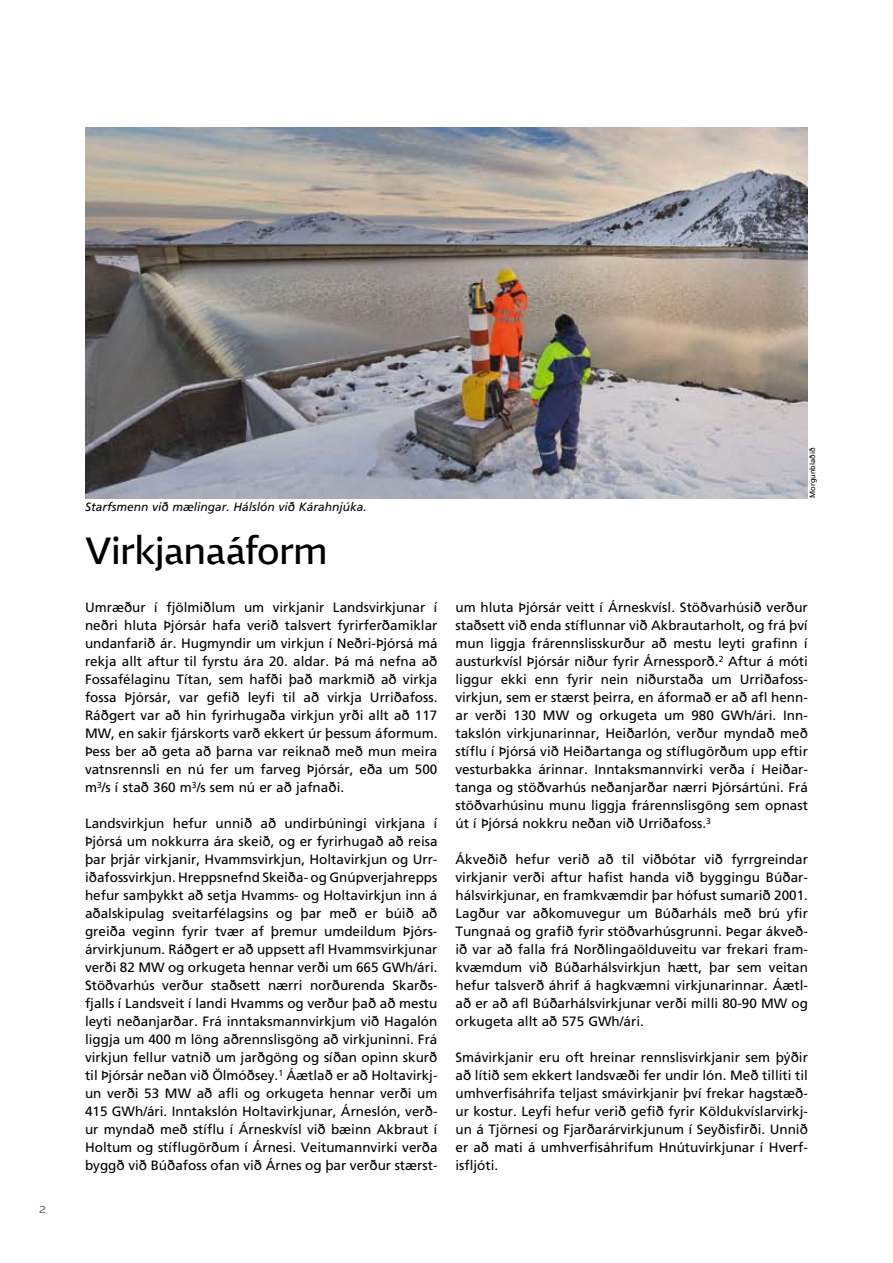
<style>
.page{position:relative;width:893px;height:1263px;background:#fff}
.page>*{position:absolute;margin:0;border:0;box-sizing:border-box;transform-origin:0 0}
.t1{font:36px "Andrew Samuels Os F";color:#000}
.t2{font:13.5px/18px "Frutiger";color:#000;text-align:justify}
.t3{font:italic 12px "Frutiger";color:#000}
.t4{font:12px "Andrew Samuels Os F Light";color:#484949}
.t5{font:7.5px "Frutiger";color:#000}
</style>
<div class="page">
<img style="left:85px;top:128px;width:723px;height:370px">
<p class="t4" style="left:39px;top:1201px;width:8px">2</p>
<p class="t3" style="left:85px;top:500px;width:283px">Starfsmenn við mælingar. Hálslón við Kárahnjúka.</p>
<h1 class="t1" style="left:85px;top:527px;width:244px">Virkjanaáform</h1>
<p class="t2" style="left:85px;top:598px;width:354px">Umræður í fjölmiðlum um virkjanir Landsvirkjunar í neðri hluta Þjórsár hafa verið talsvert fyrirferðamiklar undanfarið ár. Hugmyndir um virkjun í Neðri-Þjórsá má rekja allt aftur til fyrstu ára 20. aldar. Þá má nefna að Fossafélaginu Títan, sem hafði það markmið að virkja fossa Þjórsár, var gefið leyfi til að virkja Urriðafoss.<br>Ráðgert var að hin fyrirhugaða virkjun yrði allt að 117<br>MW, en sakir fjárskorts varð ekkert úr þessum áformum.<br>Þess ber að geta að þarna var reiknað með mun meira vatnsrennsli en nú fer um farveg Þjórsár, eða um 500 m<sup>3</sup>/s í stað 360 m<sup>3</sup>/s sem nú er að jafnaði.</p>
<p class="t2" style="left:85px;top:814px;width:354px">Landsvirkjun hefur unnið að undirbúningi virkjana í Þjórsá um nokkurra ára skeið, og er fyrirhugað að reisa þar þrjár virkjanir, Hvammsvirkjun, Holtavirkjun og Urr&shy;iðafossvirkjun. Hreppsnefnd Skeiða- og Gnúpverjahrepps hefur samþykkt að setja Hvamms- og Holtavirkjun inn á aðalskipulag sveitarfélagsins og þar með er búið að greiða veginn fyrir tvær af þremur umdeildum Þjórs&shy;árvirkjunum. Ráðgert er að uppsett afl Hvammsvirkjunar verði 82 MW og orkugeta hennar verði um 665 GWh/ári.<br>Stöðvarhús verður staðsett nærri norðurenda Skarðs&shy;fjalls í Landsveit í landi Hvamms og verður það að mestu leyti neðanjarðar. Frá inntaksmannvirkjum við Hagalón liggja um 400 m löng aðrennslisgöng að virkjuninni. Frá virkjun fellur vatnið um jarðgöng og síðan opinn skurð til Þjórsár neðan við Ölmóðsey.<sup>1</sup> Áætlað er að Holtavirkj&shy;un verði 53 MW að afli og orkugeta hennar verði um 415 GWh/ári. Inntakslón Holtavirkjunar, Árneslón, verð&shy;ur myndað með stíflu í Árneskvísl við bæinn Akbraut í Holtum og stíflugörðum í Árnesi. Veitumannvirki verða byggð við Búðafoss ofan við Árnes og þar verður stærst-</p>
<p class="t5" style="left:808px;top:498px;width:52px;rotate:-90deg">Morgunblaðið</p>
<p class="t2" style="left:455px;top:598px;width:354px">um hluta Þjórsár veitt í Árneskvísl. Stöðvarhúsið verður staðsett við enda stíflunnar við Akbrautarholt, og frá því mun liggja frárennslisskurður að mestu leyti grafinn í austurkvísl Þjórsár niður fyrir Árnessporð.<sup>2</sup> Aftur á móti liggur ekki enn fyrir nein niðurstaða um Urriðafoss&shy;virkjun, sem er stærst þeirra, en áformað er að afl henn&shy;ar verði 130 MW og orkugeta um 980 GWh/ári. Inn&shy;takslón virkjunarinnar, Heiðarlón, verður myndað með stíflu í Þjórsá við Heiðartanga og stíflugörðum upp eftir vesturbakka árinnar. Inntaksmannvirki verða í Heiðar&shy;tanga og stöðvarhús neðanjarðar nærri Þjórsártúni. Frá stöðvarhúsinu munu liggja frárennslisgöng sem opnast út í Þjórsá nokkru neðan við Urriðafoss.<sup>3</sup></p>
<p class="t2" style="left:455px;top:850px;width:354px">Ákveðið hefur verið að til viðbótar við fyrrgreindar virkjanir verði aftur hafist handa við byggingu Búðar&shy;hálsvirkjunar, en framkvæmdir þar hófust sumarið 2001.<br>Lagður var aðkomuvegur um Búðarháls með brú yfir Tungnaá og grafið fyrir stöðvarhúsgrunni. Þegar ákveð&shy;ið var að falla frá Norðlingaölduveitu var frekari fram&shy;kvæmdum við Búðarhálsvirkjun hætt, þar sem veitan hefur talsverð áhrif á hagkvæmni virkjunarinnar. Áætl&shy;að er að afl Búðarhálsvirkjunar verði milli 80-90 MW og orkugeta allt að 575 GWh/ári.</p>
<p class="t2" style="left:455px;top:1048px;width:354px">Smávirkjanir eru oft hreinar rennslisvirkjanir sem þýðir að lítið sem ekkert landsvæði fer undir lón. Með tilliti til umhverfisáhrifa teljast smávirkjanir því frekar hagstæð&shy;ur kostur. Leyfi hefur verið gefið fyrir Köldukvíslarvirkj&shy;un á Tjörnesi og Fjarðarárvirkjunum í Seyðisfirði. Unnið er að mati á umhverfisáhrifum Hnútuvirkjunar í Hverf&shy;isfljóti.</p>
</div>
